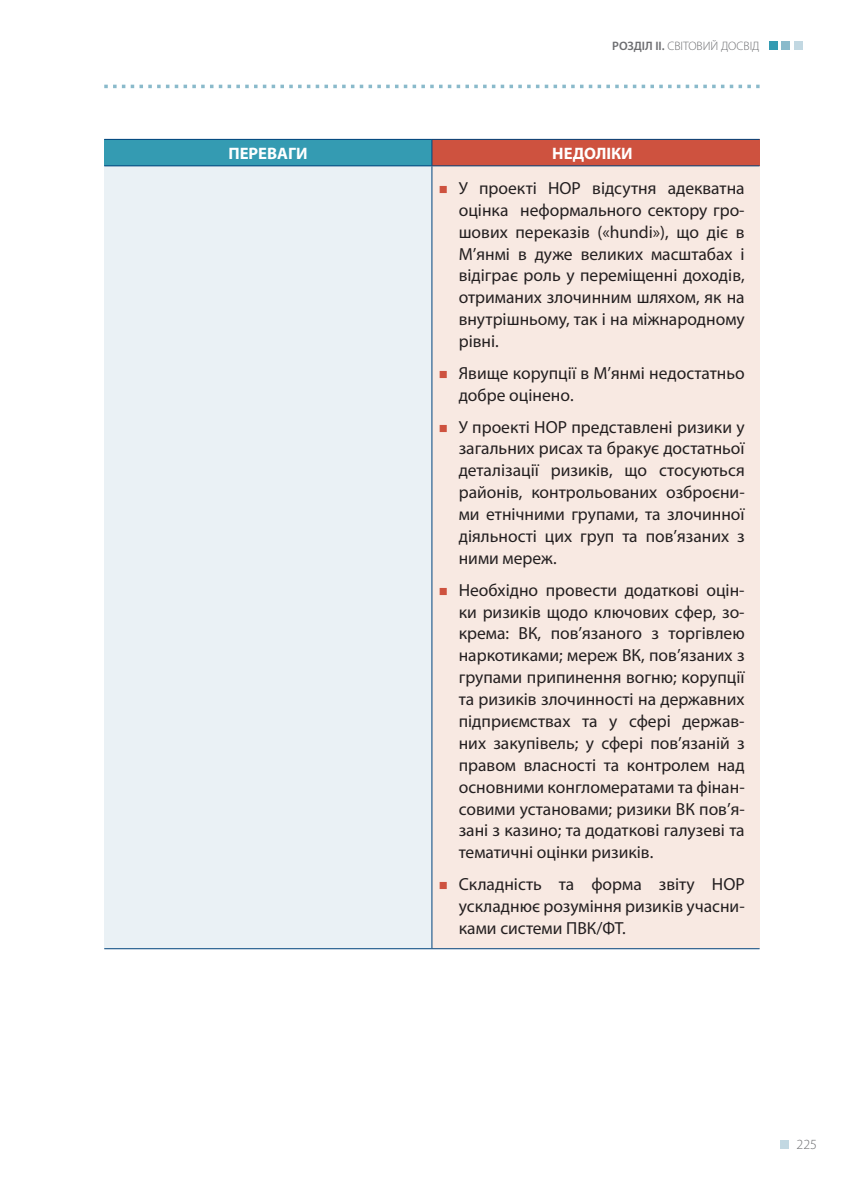
<style>
.page{position:relative;width:844px;height:1191px;background:#fff}
.page>*{position:absolute;margin:0;border:0;box-sizing:border-box;transform-origin:0 0}
.t1{font:17.5px/21.9px "Myriad Pro";color:#231f20;text-align:justify}
.t2{font:700 16.62px "Myriad Pro";color:#fff}
.t3{font:300 14px "Myriad Pro";color:#6c6d70}
.t4{font:300 12.25px "Myriad Pro";color:#6c6d70}
.s1{font-weight:600}
</style>
<div class="page">
<div style="left:768px;top:41px;width:9px;height:9px;background:#349bb2"></div>
<div style="left:781px;top:41px;width:8px;height:9px;background:#8abacb"></div>
<div style="left:794px;top:41px;width:8px;height:9px;background:#c2d8e2"></div>
<svg style="left:104px;top:85px;width:655px;height:3px"></svg>
<div style="left:780px;top:1140px;width:8px;height:8px;background:#c2d8e2"></div>
<div style="left:104px;top:139px;width:328px;height:27px;background:#349bb2"></div>
<div style="left:432px;top:139px;width:327px;height:27px;background:#ce523f"></div>
<div style="left:104px;top:166px;width:328px;height:782px;background:#eaf1f5"></div>
<div style="left:432px;top:166px;width:327px;height:782px;background:#f8e9e2"></div>
<hr style="left:104px;top:139px;width:328px;height:1px;background:#01437c">
<hr style="left:432px;top:139px;width:327px;height:1px;background:#01437c">
<svg style="left:431px;top:140px;width:1px;height:25px"></svg>
<hr style="left:104px;top:165px;width:328px;height:1px;background:#01437c">
<hr style="left:104px;top:948px;width:328px;height:1px;background:#01437c">
<hr style="left:432px;top:165px;width:327px;height:1px;background:#01437c">
<hr style="left:431px;top:166px;width:1px;height:782px;background:#01437c">
<hr style="left:432px;top:948px;width:327px;height:1px;background:#01437c">
<p class="t4" style="left:612px;top:39px;width:149px"><span class="s1">РОЗДІЛ ІІ.</span> СВІТОВИЙ ДОСВІД</p>
<p class="t2" style="left:228px;top:142px;width:81px">ПЕРЕВАГИ</p>
<p class="t2" style="left:552px;top:142px;width:82px">НЕДОЛІКИ</p>
<p class="t1" style="left:458px;top:177px;width:287px">У проекті НОР відсутня адекватна оцінка неформального сектору гро&shy;шових переказів («hundi»), що діє в М’янмі в дуже великих масштабах і відіграє роль у переміщенні доходів, отриманих злочинним шляхом, як на внутрішньому, так і на міжнародному рівні.</p>
<p class="t1" style="left:458px;top:362px;width:287px">Явище корупції в М’янмі недостатньо добре оцінено.</p>
<p class="t1" style="left:458px;top:415px;width:287px">У проекті НОР представлені ризики у загальних рисах та бракує достатньої деталізації ризиків, що стосуються районів, контрольованих озброєни&shy;ми етнічними групами, та злочинної діяльності цих груп та пов’язаних з ними мереж.</p>
<p class="t1" style="left:458px;top:578px;width:287px">Необхідно провести додаткові оцін&shy;ки ризиків щодо ключових сфер, зо&shy;крема: ВК, пов’язаного з торгівлею наркотиками; мереж ВК, пов’язаних з групами припинення вогню; корупції та ризиків злочинності на державних підприємствах та у сфері держав&shy;них закупівель; у сфері пов’язаній з правом власності та контролем над основними конгломератами та фінан&shy;совими установами; ризики ВК пов’я&shy;зані з казино; та додаткові галузеві та тематичні оцінки ризиків.</p>
<p class="t1" style="left:458px;top:873px;width:287px">Складність та форма звіту НОР ускладнює розуміння ризиків учасни&shy;ками системи ПВК/ФТ.</p>
<p class="t3" style="left:796px;top:1137px;width:22px">225</p>
</div>
